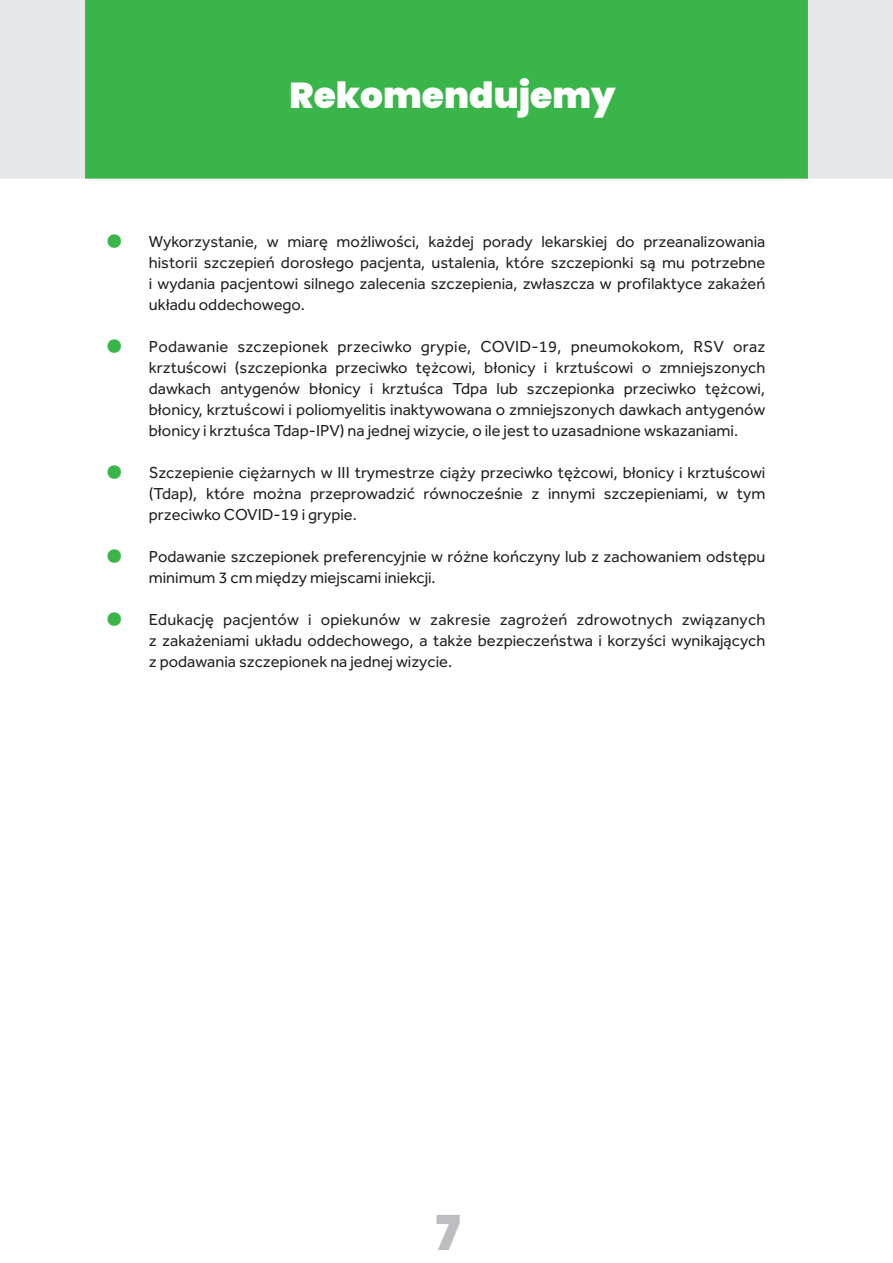
<style>
.page{position:relative;width:893px;height:1263px;background:#fff}
.page>*{position:absolute;margin:0;border:0;box-sizing:border-box;transform-origin:0 0}
.t1{font:900 48px "Poppins";color:#bcbdc0}
.t2{font:900 36px "Poppins";color:#fff}
.t3{font:16.5px/21px "Effra Trial";color:#231f20;text-align:justify}
.t4{font:16.5px "Batang";color:#3ab54a}
</style>
<div class="page">
<div style="left:0;top:0;width:893px;height:179px;background:#e6e7e9"></div>
<div style="left:85px;top:0;width:723px;height:179px;background:#3ab54a"></div>
<h2 class="t2" style="left:290px;top:70px;width:327px">Rekomendujemy</h2>
<p class="t4" style="left:106px;top:233px;width:18px">●</p>
<p class="t4" style="left:106px;top:338px;width:18px">●</p>
<p class="t4" style="left:106px;top:464px;width:18px">●</p>
<p class="t4" style="left:106px;top:548px;width:18px">●</p>
<p class="t4" style="left:106px;top:611px;width:18px">●</p>
<p class="t3" style="left:149px;top:233px;width:618px">Wykorzystanie, w miarę możliwości, każdej porady lekarskiej do przeanalizowania historii szczepień dorosłego pacjenta, ustalenia, które szczepionki są mu potrzebne i wydania pacjentowi silnego zalecenia szczepienia, zwłaszcza w profilaktyce zakażeń układu oddechowego.</p>
<p class="t3" style="left:149px;top:338px;width:618px">Podawanie szczepionek przeciwko grypie, COVID-19, pneumokokom, RSV oraz krztuścowi (szczepionka przeciwko tężcowi, błonicy i krztuścowi o zmniejszonych dawkach antygenów błonicy i krztuśca Tdpa lub szczepionka przeciwko tężcowi, błonicy, krztuścowi i poliomyelitis inaktywowana o zmniejszonych dawkach antygenów błonicy i krztuśca Tdap-IPV) na jednej wizycie, o ile jest to uzasadnione wskazaniami.</p>
<p class="t3" style="left:149px;top:464px;width:618px">Szczepienie ciężarnych w III trymestrze ciąży przeciwko tężcowi, błonicy i krztuścowi (Tdap), które można przeprowadzić równocześnie z innymi szczepieniami, w tym przeciwko COVID-19 i grypie.</p>
<p class="t3" style="left:149px;top:548px;width:618px">Podawanie szczepionek preferencyjnie w różne kończyny lub z zachowaniem odstępu minimum 3 cm między miejscami iniekcji.</p>
<p class="t3" style="left:149px;top:611px;width:618px">Edukację pacjentów i opiekunów w zakresie zagrożeń zdrowotnych związanych z zakażeniami układu oddechowego, a także bezpieczeństwa i korzyści wynikających z podawania szczepionek na jednej wizycie.</p>
<h1 class="t1" style="left:436px;top:1200px;width:26px">7</h1>
</div>
